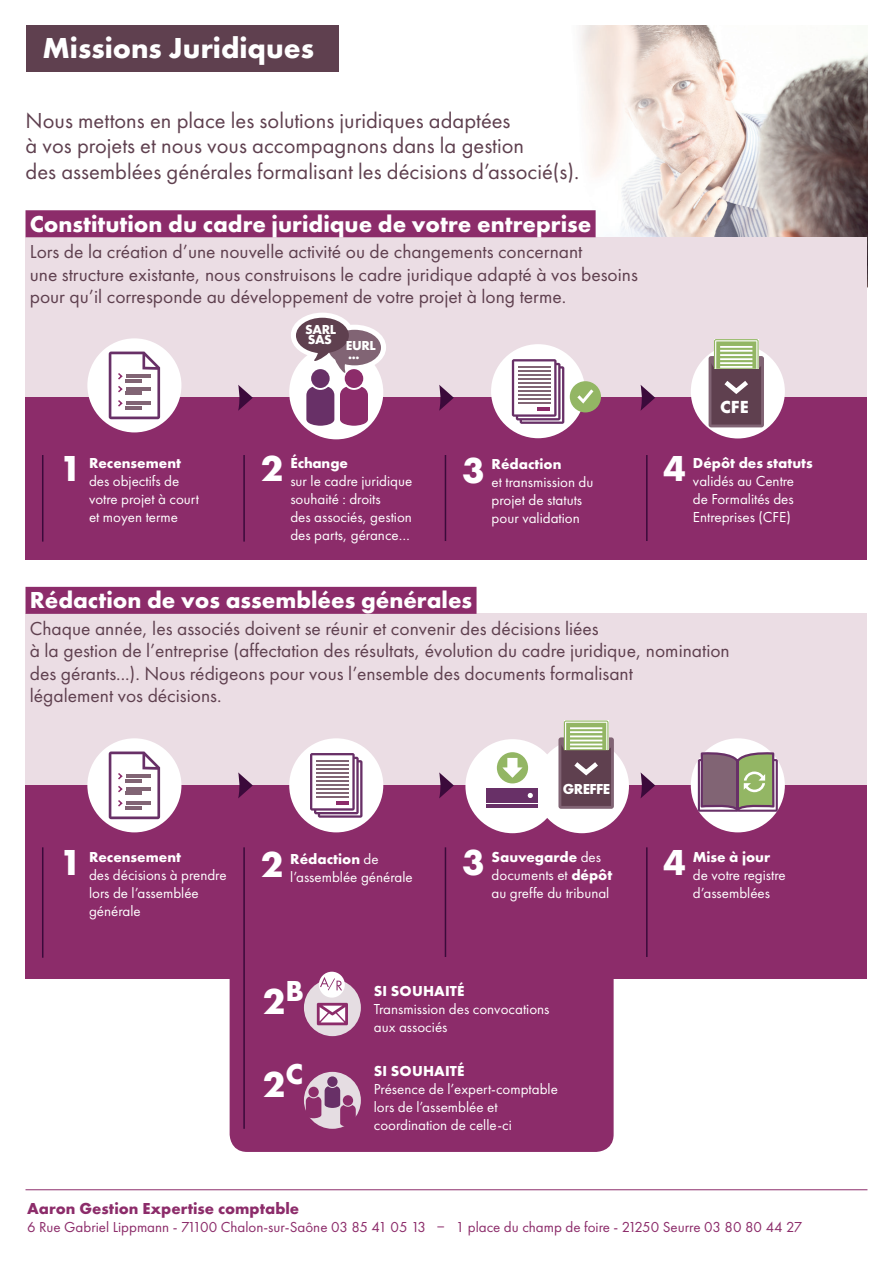
<style>
.page{position:relative;width:893px;height:1263px;background:#fff}
.page>*{position:absolute;margin:0;border:0;box-sizing:border-box;transform-origin:0 0}
.t1{font:700 37.5px "Futura New";color:#fff}
.t2{font:700 30px "Futura New";color:#fff}
.t3{font:700 24px "Futura New";color:#fff}
.t4{font:22.5px/25.5px "Futura New";color:#5f404f}
.t5{font:19.5px/22.5px "Futura New";color:#5f404f}
.t6{font:700 18.15px "Futura New";color:#fff}
.t7{font:700 16.5px "Futura New";color:#8c2c6a}
.t8{font:15px/18px "Futura New";color:#fff}
.t9{font:15px "Futura New";color:#8c2c6a}
.t10{font:700 15px "Futura New";color:#fff}
.t11{font:700 13.5px/16.6px "Futura New";letter-spacing:-.03em;color:#fff}
.s1{font-weight:700}
</style>
<div class="page">
<img style="left:25px;top:26px;width:842px;height:928px">
<div style="left:230px;top:958px;width:384px;height:194px;background:#8c2c6a;border-radius:18px"></div>
<div style="left:26px;top:613px;width:841px;height:172px;background:#ebdde4"></div>
<div style="left:26px;top:237px;width:841px;height:160px;background:#ebdde4"></div>
<div style="left:26px;top:26px;width:312px;height:46px;background:#5f404f"></div>
<div style="left:26px;top:210px;width:570px;height:27px;background:#8c2c6a"></div>
<div style="left:26px;top:785px;width:841px;height:194px;background:#8c2c6a"></div>
<div style="left:26px;top:397px;width:841px;height:163px;background:#8c2c6a"></div>
<div style="left:304px;top:979px;width:57px;height:57px;background:#e5dde2;border-radius:50%"></div>
<div style="left:26px;top:587px;width:450px;height:27px;background:#8c2c6a"></div>
<div style="left:87px;top:338px;width:94px;height:94px;background:#fff;border-radius:50%"></div>
<svg style="left:109px;top:352px;width:51px;height:67px"></svg>
<hr style="left:126px;top:379px;width:16px;height:3px;background:#816474">
<hr style="left:126px;top:392px;width:16px;height:3px;background:#816474">
<hr style="left:126px;top:406px;width:16px;height:3px;background:#816474">
<hr style="left:126px;top:375px;width:25px;height:3px;background:#816474">
<hr style="left:126px;top:388px;width:25px;height:3px;background:#816474">
<hr style="left:126px;top:402px;width:25px;height:3px;background:#816474">
<div style="left:87px;top:738px;width:94px;height:94px;background:#fff;border-radius:50%"></div>
<svg style="left:109px;top:751px;width:51px;height:68px"></svg>
<hr style="left:126px;top:779px;width:16px;height:3px;background:#816474">
<hr style="left:126px;top:792px;width:16px;height:3px;background:#816474">
<hr style="left:126px;top:806px;width:16px;height:3px;background:#816474">
<hr style="left:126px;top:775px;width:25px;height:3px;background:#816474">
<hr style="left:126px;top:787px;width:25px;height:3px;background:#816474">
<hr style="left:126px;top:802px;width:25px;height:3px;background:#816474">
<div style="left:289px;top:345px;width:94px;height:94px;background:#fff;border-radius:50%"></div>
<div style="left:289px;top:738px;width:94px;height:94px;background:#fff;border-radius:50%"></div>
<svg style="left:310px;top:753px;width:52px;height:65px"></svg>
<div style="left:491px;top:344px;width:94px;height:94px;background:#fff;border-radius:50%"></div>
<svg style="left:512px;top:359px;width:52px;height:65px"></svg>
<hr style="left:518px;top:366px;width:32px;height:2px;background:#816474">
<hr style="left:518px;top:370px;width:32px;height:2px;background:#816474">
<hr style="left:518px;top:374px;width:32px;height:2px;background:#816474">
<hr style="left:518px;top:378px;width:32px;height:2px;background:#816474">
<hr style="left:518px;top:382px;width:32px;height:2px;background:#816474">
<hr style="left:518px;top:386px;width:32px;height:2px;background:#816474">
<hr style="left:518px;top:390px;width:32px;height:2px;background:#816474">
<hr style="left:518px;top:394px;width:32px;height:2px;background:#816474">
<hr style="left:518px;top:398px;width:32px;height:2px;background:#816474">
<hr style="left:518px;top:402px;width:32px;height:2px;background:#816474">
<hr style="left:538px;top:407px;width:12px;height:4px;background:#8c2c6a">
<div style="left:570px;top:381px;width:31px;height:31px;background:#93b664;border-radius:50%"></div>
<svg style="left:577px;top:389px;width:17px;height:15px"></svg>
<div style="left:691px;top:344px;width:94px;height:94px;background:#fff;border-radius:50%"></div>
<svg style="left:709px;top:339px;width:55px;height:88px;background:#857772"></svg>
<svg style="left:317px;top:1003px;width:31px;height:22px"></svg>
<div style="left:304px;top:1072px;width:57px;height:57px;background:#e5dde2;border-radius:50%"></div>
<div style="left:327px;top:1076px;width:11px;height:11px;background:#683067;border-radius:50%"></div>
<svg style="left:306px;top:1086px;width:50px;height:41px"></svg>
<svg style="left:289px;top:312px;width:97px;height:117px"></svg>
<div style="left:465px;top:739px;width:94px;height:94px;background:#fff;border-radius:50%"></div>
<div style="left:535px;top:739px;width:94px;height:94px;background:#fff;border-radius:50%"></div>
<div style="left:487px;top:788px;width:51px;height:15px;background:#683067"></div>
<hr style="left:487px;top:804px;width:51px;height:4px;background:#683067">
<svg style="left:528px;top:793px;width:5px;height:5px"></svg>
<div style="left:497px;top:752px;width:31px;height:31px;background:#93b664;border-radius:50%"></div>
<svg style="left:502px;top:758px;width:21px;height:20px"></svg>
<svg style="left:558px;top:720px;width:56px;height:89px;background:#877874"></svg>
<div style="left:691px;top:738px;width:94px;height:94px;background:#fff;border-radius:50%"></div>
<svg style="left:698px;top:751px;width:80px;height:440px"></svg>
<div style="left:319px;top:972px;width:26px;height:25px;background:#fff;border-radius:50%"></div>
<svg style="left:320px;top:977px;width:22px;height:13px"></svg>
<svg style="left:238px;top:385px;width:15px;height:26px"></svg>
<svg style="left:439px;top:385px;width:15px;height:26px"></svg>
<svg style="left:640px;top:385px;width:15px;height:26px"></svg>
<svg style="left:238px;top:772px;width:15px;height:26px"></svg>
<svg style="left:439px;top:772px;width:15px;height:26px"></svg>
<svg style="left:640px;top:772px;width:15px;height:26px"></svg>
<hr style="left:243px;top:847px;width:2px;height:282px;background:#3b0a3b">
<hr style="left:445px;top:847px;width:1px;height:110px;background:#3b0a3b">
<hr style="left:646px;top:847px;width:2px;height:110px;background:#3b0a3b">
<hr style="left:42px;top:847px;width:1px;height:111px;background:#3b0a3b">
<hr style="left:243px;top:455px;width:2px;height:87px;background:#3b0a3b">
<hr style="left:445px;top:455px;width:1px;height:86px;background:#3b0a3b">
<hr style="left:646px;top:455px;width:2px;height:86px;background:#3b0a3b">
<hr style="left:42px;top:455px;width:1px;height:87px;background:#3b0a3b">
<hr style="left:26px;top:1189px;width:841px;height:1px;background:#8c2c6a">
<h2 class="t2" style="left:43px;top:28px;width:273px">Missions Juridiques</h2>
<h3 class="t4" style="left:26px;top:107px;width:555px">Nous mettons en place les solutions juridiques adaptées<br>à vos projets et nous vous accompagnons dans la gestion<br>des assemblées générales formalisant les décisions d’associé(s).</h3>
<h3 class="t3" style="left:30px;top:208px;width:563px">Constitution du cadre juridique de votre entreprise</h3>
<h3 class="t5" style="left:30px;top:240px;width:610px">Lors de la création d’une nouvelle activité ou de changements concernant<br>une structure existante, nous construisons le cadre juridique adapté à vos besoins pour qu’il corresponde au développement de votre projet à long terme.</h3>
<h1 class="t1" style="left:60px;top:444px;width:24px">1</h1>
<p class="t10" style="left:89px;top:453px;width:94px">Recensement</p>
<p class="t8" style="left:89px;top:472px;width:111px">des objectifs de votre projet à court et moyen terme</p>
<p class="t11" style="left:305px;top:320px;width:72px">SARL<br>SAS EURL</p>
<p class="t11" style="left:348px;top:346px;width:13px">...</p>
<h1 class="t1" style="left:261px;top:444px;width:24px">2</h1>
<p class="t10" style="left:290px;top:453px;width:59px">Échange</p>
<p class="t8" style="left:290px;top:472px;width:123px">sur le cadre juridique souhaité : droits<br>des associés, gestion des parts, gérance…</p>
<h1 class="t1" style="left:462px;top:446px;width:24px">3</h1>
<p class="t10" style="left:492px;top:455px;width:71px">Rédaction</p>
<p class="t8" style="left:492px;top:473px;width:103px">et transmission du projet de statuts pour validation</p>
<p class="t6" style="left:720px;top:395px;width:30px">CFE</p>
<h1 class="t1" style="left:663px;top:444px;width:24px">4</h1>
<p class="t10" style="left:693px;top:453px;width:121px">Dépôt des statuts</p>
<p class="t8" style="left:693px;top:472px;width:103px;text-align:justify">validés au Centre de Formalités des Entreprises (CFE)</p>
<h3 class="t3" style="left:30px;top:585px;width:444px">Rédaction de vos assemblées générales</h3>
<p class="t5" style="left:30px;top:617px;width:701px">Chaque année, les associés doivent se réunir et convenir des décisions liées<br>à la gestion de l’entreprise (affectation des résultats, évolution du cadre juridique, nomination des gérants...). Nous rédigeons pour vous l’ensemble des documents formalisant<br>légalement vos décisions.</p>
<h1 class="t1" style="left:60px;top:839px;width:24px">1</h1>
<p class="t10" style="left:89px;top:847px;width:94px">Recensement</p>
<p class="t8" style="left:89px;top:866px;width:139px">des décisions à prendre lors de l’assemblée générale</p>
<h1 class="t1" style="left:261px;top:840px;width:24px">2</h1>
<p class="t8" style="left:290px;top:849px;width:124px"><span class="s1">Rédaction</span> de l’assemblée générale</p>
<p class="t10" style="left:563px;top:780px;width:49px">GREFFE</p>
<h1 class="t1" style="left:462px;top:839px;width:24px">3</h1>
<p class="t8" style="left:492px;top:848px;width:122px"><span class="s1">Sauvegarde</span> des documents et <span class="s1">dépôt </span>au greffe du tribunal</p>
<h1 class="t1" style="left:263px;top:977px;width:43px">2<sup>B</sup></h1>
<h1 class="t1" style="left:263px;top:1060px;width:42px">2<sup>C</sup></h1>
<p class="t10" style="left:374px;top:981px;width:92px">SI SOUHAITÉ</p>
<p class="t8" style="left:374px;top:999px;width:177px">Transmission des convocations aux associés</p>
<p class="t10" style="left:374px;top:1061px;width:92px">SI SOUHAITÉ</p>
<p class="t8" style="left:374px;top:1079px;width:186px">Présence de l’expert-comptable lors de l’assemblée et coordination de celle-ci</p>
<h1 class="t1" style="left:663px;top:839px;width:24px">4</h1>
<p class="t10" style="left:693px;top:847px;width:79px">Mise à jour</p>
<p class="t8" style="left:693px;top:866px;width:94px">de votre registre d’assemblées</p>
<p class="t7" style="left:27px;top:1198px;width:274px">Aaron Gestion Expertise comptable</p>
<p class="t9" style="left:27px;top:1218px;width:776px">6 Rue Gabriel Lippmann - 71100 Chalon-sur-Saône 03 85 41 05 13 – 1 place du champ de foire - 21250 Seurre 03 80 80 44 27</p>
</div>
